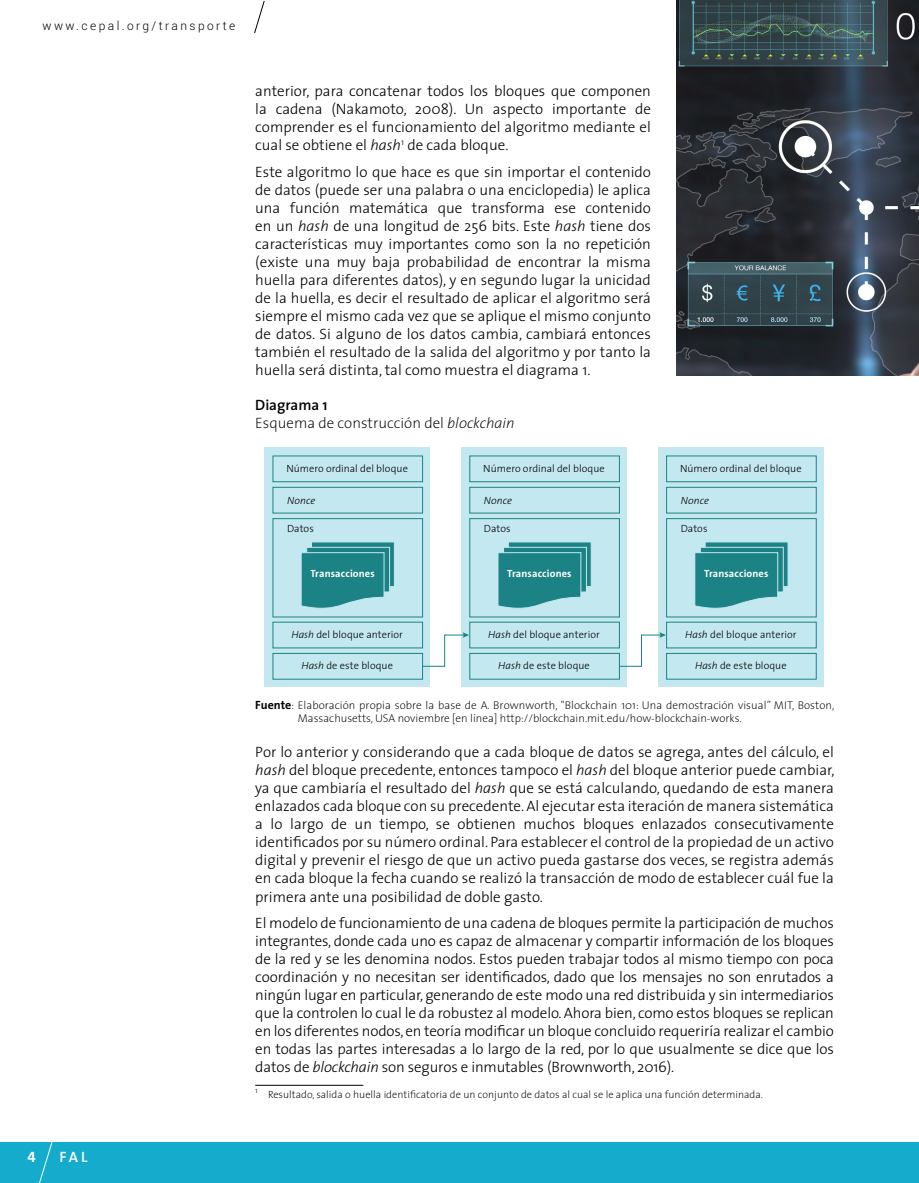
<style>
.page{position:relative;width:919px;height:1183px;background:#fff}
.page>*{position:absolute;margin:0;border:0;box-sizing:border-box;transform-origin:0 0}
.t1{font:300 15px/18px "The Sans";color:#000;text-align:justify}
.t2{font:200 15px/18px "The Sans";color:#000}
.t3{font:600 15px "The Sans";color:#fff}
.t4{font:15px "The Sans Bold Expert";color:#fff}
.t5{font:300 12px "Roboto";letter-spacing:.2em;color:#000}
.t6{font:200 11.25px/13.5px "The Sans";letter-spacing:.005em;color:#000}
.t7{font:300 10.5px "The Sans";letter-spacing:.01em;color:#000}
.t8{font:200 10.5px "The Sans";color:#000}
.t9{font:700 10.5px "The Sans";letter-spacing:.01em;color:#fff}
.t10{font:italic 300 10.5px "The Sans";letter-spacing:.01em;color:#000}
.s1{font-style:italic}
.s2{font-weight:600}
.s3{font-weight:700;font-size:12px}
</style>
<div class="page">
<div style="left:0;top:1141px;width:918px;height:41px;background:#14abcc"></div>
<svg style="left:254px;top:0;width:11px;height:34px"></svg>
<svg style="left:38px;top:1141px;width:15px;height:41px"></svg>
<img style="left:676px;top:0;width:242px;height:375px">
<div style="left:264px;top:447px;width:166px;height:239px;background:#c4e8f0"></div>
<div style="left:461px;top:447px;width:166px;height:239px;background:#c4e8f0"></div>
<div style="left:658px;top:447px;width:165px;height:239px;background:#c4e8f0"></div>
<div style="left:272px;top:455px;width:151px;height:27px;border:1px solid #1b8385"></div>
<div style="left:469px;top:455px;width:150px;height:27px;border:1px solid #1b8385"></div>
<div style="left:666px;top:455px;width:150px;height:27px;border:1px solid #1b8385"></div>
<div style="left:272px;top:487px;width:151px;height:26px;border:1px solid #1b8385"></div>
<div style="left:469px;top:487px;width:150px;height:26px;border:1px solid #1b8385"></div>
<div style="left:666px;top:487px;width:150px;height:26px;border:1px solid #1b8385"></div>
<div style="left:272px;top:518px;width:151px;height:99px;border:1px solid #1b8385"></div>
<div style="left:469px;top:518px;width:150px;height:99px;border:1px solid #1b8385"></div>
<div style="left:666px;top:518px;width:150px;height:99px;border:1px solid #1b8385"></div>
<div style="left:272px;top:621px;width:151px;height:27px;border:1px solid #1b8385"></div>
<div style="left:469px;top:621px;width:150px;height:27px;border:1px solid #1b8385"></div>
<div style="left:666px;top:621px;width:150px;height:27px;border:1px solid #1b8385"></div>
<div style="left:272px;top:653px;width:151px;height:26px;border:1px solid #1b8385"></div>
<div style="left:469px;top:653px;width:150px;height:26px;border:1px solid #1b8385"></div>
<div style="left:666px;top:653px;width:150px;height:26px;border:1px solid #1b8385"></div>
<svg style="left:301px;top:542px;width:93px;height:67px;background:#389497"></svg>
<svg style="left:498px;top:542px;width:94px;height:67px;background:#3a9598"></svg>
<svg style="left:695px;top:542px;width:93px;height:67px;background:#389497"></svg>
<svg style="left:422px;top:632px;width:47px;height:35px"></svg>
<svg style="left:618px;top:632px;width:48px;height:35px"></svg>
<hr style="left:255px;top:1084px;width:108px;height:1px;background:#000">
<p class="t5" style="left:43px;top:18px;width:194px">www.cepal.org/transporte</p>
<p class="t1" style="left:255px;top:82px;width:397px">anterior, para concatenar todos los bloques que componen la cadena (Nakamoto, 2008). Un aspecto importante de comprender es el funcionamiento del algoritmo mediante el cual se obtiene el <span class="s1">hash</span><sup>1</sup> de cada bloque.</p>
<p class="t1" style="left:255px;top:162px;width:397px">Este algoritmo lo que hace es que sin importar el contenido de datos (puede ser una palabra o una enciclopedia) le aplica una función matemática que transforma ese contenido en un <span class="s1">hash</span> de una longitud de 256 bits. Este <span class="s1">hash</span> tiene dos características muy importantes como son la no repetición (existe una muy baja probabilidad de encontrar la misma huella para diferentes datos), y en segundo lugar la unicidad de la huella, es decir el resultado de aplicar el algoritmo será siempre el mismo cada vez que se aplique el mismo conjunto de datos. Si alguno de los datos cambia, cambiará entonces también el resultado de la salida del algoritmo y por tanto la huella será distinta, tal como muestra el diagrama 1.</p>
<p class="t2" style="left:255px;top:396px;width:261px"><span class="s2">Diagrama 1<br></span>Esquema de construcción del <span class="s1">blockchain</span></p>
<p class="t7" style="left:286px;top:459px;width:123px">Número ordinal del bloque</p>
<p class="t7" style="left:483px;top:459px;width:123px">Número ordinal del bloque</p>
<p class="t7" style="left:680px;top:459px;width:123px">Número ordinal del bloque</p>
<p class="t10" style="left:287px;top:491px;width:30px">Nonce</p>
<p class="t10" style="left:484px;top:491px;width:30px">Nonce</p>
<p class="t10" style="left:680px;top:491px;width:30px">Nonce</p>
<p class="t7" style="left:287px;top:519px;width:28px">Datos</p>
<p class="t7" style="left:484px;top:519px;width:28px">Datos</p>
<p class="t7" style="left:680px;top:519px;width:28px">Datos</p>
<p class="t9" style="left:310px;top:565px;width:66px">Transacciones</p>
<p class="t9" style="left:507px;top:565px;width:66px">Transacciones</p>
<p class="t9" style="left:704px;top:565px;width:66px">Transacciones</p>
<p class="t4" style="left:28px;top:1143px;width:10px">4</p>
<p class="t3" style="left:60px;top:1143px;width:29px">FAL</p>
<p class="t7" style="left:291px;top:625px;width:113px"><span class="s1">Hash</span> del bloque anterior</p>
<p class="t7" style="left:488px;top:625px;width:113px"><span class="s1">Hash</span> del bloque anterior</p>
<p class="t7" style="left:685px;top:625px;width:113px"><span class="s1">Hash</span> del bloque anterior</p>
<p class="t7" style="left:301px;top:656px;width:93px"><span class="s1">Hash</span> de este bloque</p>
<p class="t7" style="left:498px;top:656px;width:93px"><span class="s1">Hash</span> de este bloque</p>
<p class="t7" style="left:695px;top:656px;width:93px"><span class="s1">Hash</span> de este bloque</p>
<p class="t6" style="left:298px;top:698px;width:538px;text-indent:-43px"><span class="s3">Fuente</span>: Elaboración propia sobre la base de A. Brownworth, "Blockchain 101: Una demostración visual” MIT, Boston,<br>Massachusetts, USA noviembre [en línea] http://blockchain.mit.edu/how-blockchain-works.</p>
<p class="t1" style="left:255px;top:742px;width:581px">Por lo anterior y considerando que a cada bloque de datos se agrega, antes del cálculo, el <span class="s1">hash</span> del bloque precedente, entonces tampoco el <span class="s1">hash</span> del bloque anterior puede cambiar, ya que cambiaría el resultado del <span class="s1">hash</span> que se está calculando, quedando de esta manera enlazados cada bloque con su precedente. Al ejecutar esta iteración de manera sistemática a lo largo de un tiempo, se obtienen muchos bloques enlazados consecutivamente identificados por su número ordinal. Para establecer el control de la propiedad de un activo digital y prevenir el riesgo de que un activo pueda gastarse dos veces, se registra además en cada bloque la fecha cuando se realizó la transacción de modo de establecer cuál fue la primera ante una posibilidad de doble gasto.</p>
<p class="t1" style="left:255px;top:913px;width:580px">El modelo de funcionamiento de una cadena de bloques permite la participación de muchos integrantes, donde cada uno es capaz de almacenar y compartir información de los bloques de la red y se les denomina nodos. Estos pueden trabajar todos al mismo tiempo con poca coordinación y no necesitan ser identificados, dado que los mensajes no son enrutados a ningún lugar en particular, generando de este modo una red distribuida y sin intermediarios que la controlen lo cual le da robustez al modelo. Ahora bien, como estos bloques se replican en los diferentes nodos, en teoría modificar un bloque concluido requeriría realizar el cambio en todas las partes interesadas a lo largo de la red, por lo que usualmente se dice que los datos de <span class="s1">blockchain</span> son seguros e inmutables (Brownworth, 2016).</p>
<p class="t8" style="left:255px;top:1088px;width:509px"><sup>1</sup> Resultado, salida o huella identificatoria de un conjunto de datos al cual se le aplica una función determinada.</p>
</div>
